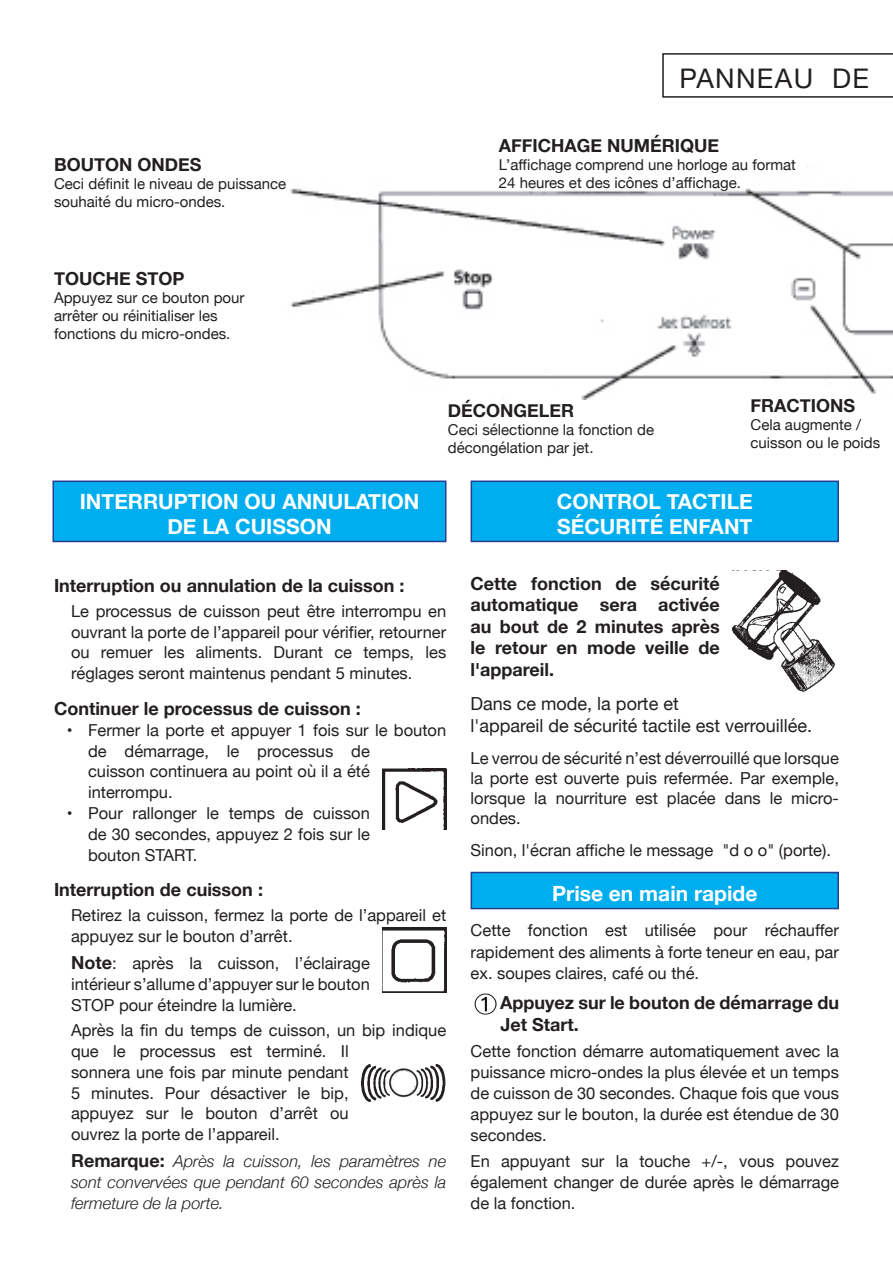
<style>
.page{position:relative;width:893px;height:1263px;background:#fff}
.page>*{position:absolute;margin:0;border:0;box-sizing:border-box;transform-origin:0 0}
.t1{font:27px "Helvetica Neue";letter-spacing:.05em;color:#231f20}
.t2{font:700 21px/25.2px "Helvetica Neue";color:#fff;text-align:center}
.t3{font:700 18px/21.6px "Helvetica Neue";color:#231f20;text-align:justify}
.t4{font:18px/21.6px "Helvetica Neue";color:#231f20}
.t5{font:16.5px/20.9px "Helvetica Neue";color:#231f20;text-align:justify}
.t6{font:italic 300 16.5px/20.9px "Helvetica Neue";color:#231f20;text-align:justify}
.t7{font:15px/18px "Helvetica Neue";color:#231f20}
.s1{font-weight:700;font-size:18px}
.s2{font-weight:700;font-style:normal;font-size:18px}
</style>
<div class="page">
<img style="left:290px;top:166px;width:603px;height:233px">
<svg style="left:662px;top:53px;width:231px;height:45px"></svg>
<div style="left:53px;top:481px;width:393px;height:60px;background:#00aeef"></div>
<div style="left:52px;top:480px;width:394px;height:62px;border:2px solid #253f8e"></div>
<div style="left:471px;top:481px;width:367px;height:60px;background:#00aeef"></div>
<div style="left:471px;top:480px;width:368px;height:62px;border:2px solid #253f8e"></div>
<div style="left:471px;top:872px;width:367px;height:36px;background:#00aeef"></div>
<div style="left:471px;top:872px;width:368px;height:37px;border:2px solid #253f8e"></div>
<img style="left:383px;top:768px;width:63px;height:61px">
<img style="left:383px;top:928px;width:63px;height:65px">
<img style="left:361px;top:1064px;width:85px;height:37px">
<img style="left:733px;top:570px;width:103px;height:121px">
<img style="left:475px;top:993px;width:21px;height:21px">
<p class="t3" style="left:54px;top:154px;width:149px">BOUTON ONDES</p>
<p class="t7" style="left:54px;top:175px;width:234px">Ceci définit le niveau de puissance souhaité du micro-ondes.</p>
<p class="t3" style="left:54px;top:268px;width:132px">TOUCHE STOP</p>
<p class="t7" style="left:54px;top:289px;width:192px">Appuyez sur ce bouton pour arrêter ou réinitialiser les fonctions du micro-ondes.</p>
<h1 class="t1" style="left:680px;top:63px;width:191px">PANNEAU DE</h1>
<p class="t3" style="left:499px;top:134px;width:222px">AFFICHAGE NUMÉRIQUE</p>
<p class="t7" style="left:499px;top:155px;width:299px">L’affichage comprend une horloge au format<br>24 heures et des icônes d’affichage.</p>
<p class="t3" style="left:448px;top:400px;width:128px">DÉCONGELER</p>
<p class="t7" style="left:448px;top:421px;width:208px">Ceci sélectionne la fonction de décongélation par jet.</p>
<p class="t3" style="left:750px;top:395px;width:106px">FRACTIONS</p>
<p class="t7" style="left:750px;top:416px;width:131px">Cela augmente / cuisson ou le poids</p>
<p class="t2" style="left:80px;top:488px;width:341px">INTERRUPTION OU ANNULATION<br>DE LA CUISSON</p>
<p class="t2" style="left:557px;top:488px;width:198px;text-align:left">CONTROL TACTILE<br>SÉCURITÉ ENFANT</p>
<p class="t3" style="left:54px;top:574px;width:352px">Interruption ou annulation de la cuisson :</p>
<p class="t5" style="left:71px;top:600px;width:377px">Le processus de cuisson peut être interrompu en ouvrant la porte de l’appareil pour vérifier, retourner ou remuer les aliments. Durant ce temps, les réglages seront maintenus pendant 5 minutes.</p>
<p class="t3" style="left:54px;top:697px;width:308px">Continuer le processus de cuisson :</p>
<p class="t5" style="left:88px;top:719px;width:360px;text-align:left;text-indent:-21px">• Fermer la porte et appuyer 1 fois sur le bouton de démarrage, le processus de<br>cuisson continuera au point où il a été interrompu.</p>
<p class="t5" style="left:88px;top:802px;width:283px;text-indent:-21px">• Pour rallonger le temps de cuisson de 30 secondes, appuyez 2 fois sur le bouton START.</p>
<p class="t3" style="left:54px;top:879px;width:210px">Interruption de cuisson :</p>
<p class="t5" style="left:71px;top:905px;width:377px">Retirez la cuisson, fermez la porte de l’appareil et appuyez sur le bouton d’arrêt.</p>
<p class="t5" style="left:71px;top:953px;width:300px"><span class="s1">Note</span>: après la cuisson, l’éclairage intérieur s’allume d’appuyer sur le bouton STOP pour éteindre la lumière.</p>
<p class="t5" style="left:71px;top:1019px;width:377px;text-align:left">Après la fin du temps de cuisson, un bip indique que le processus est terminé. Il<br>sonnera une fois par minute pendant<br>5 minutes. Pour désactiver le bip,<br>appuyez sur le bouton d’arrêt ou<br>ouvrez la porte de l’appareil.</p>
<p class="t6" style="left:71px;top:1151px;width:377px"><span class="s2">Remarque:</span> Après la cuisson, les paramètres ne sont convervées que pendant 60 secondes après la fermeture de la porte.</p>
<p class="t3" style="left:471px;top:572px;width:251px">Cette fonction de sécurité automatique sera activée au bout de 2 minutes après le retour en mode veille de l'appareil.</p>
<p class="t4" style="left:471px;top:693px;width:343px">Dans ce mode, la porte et<br>l'appareil de sécurité tactile est verrouillée.</p>
<p class="t5" style="left:471px;top:748px;width:370px;line-height:19.8px">Le verrou de sécurité n’est déverrouillé que lorsque la porte est ouverte puis refermée. Par exemple, lorsque la nourriture est placée dans le micro&shy;ondes.</p>
<p class="t5" style="left:471px;top:840px;width:362px">Sinon, l'écran affiche le message "d o o" (porte).</p>
<p class="t2" style="left:552px;top:880px;width:207px">Prise en main rapide</p>
<p class="t5" style="left:471px;top:920px;width:370px">Cette fonction est utilisée pour réchauffer rapidement des aliments à forte teneur en eau, par ex. soupes claires, café ou thé.</p>
<p class="t3" style="left:500px;top:990px;width:340px;line-height:23px">Appuyez sur le bouton de démarrage du<br>Jet Start.</p>
<p class="t5" style="left:471px;top:1040px;width:370px">Cette fonction démarre automatiquement avec la puissance micro-ondes la plus élevée et un temps de cuisson de 30 secondes. Chaque fois que vous appuyez sur le bouton, la durée est étendue de 30 secondes.</p>
<p class="t5" style="left:471px;top:1150px;width:370px">En appuyant sur la touche +/-, vous pouvez également changer de durée après le démarrage de la fonction.</p>
</div>
